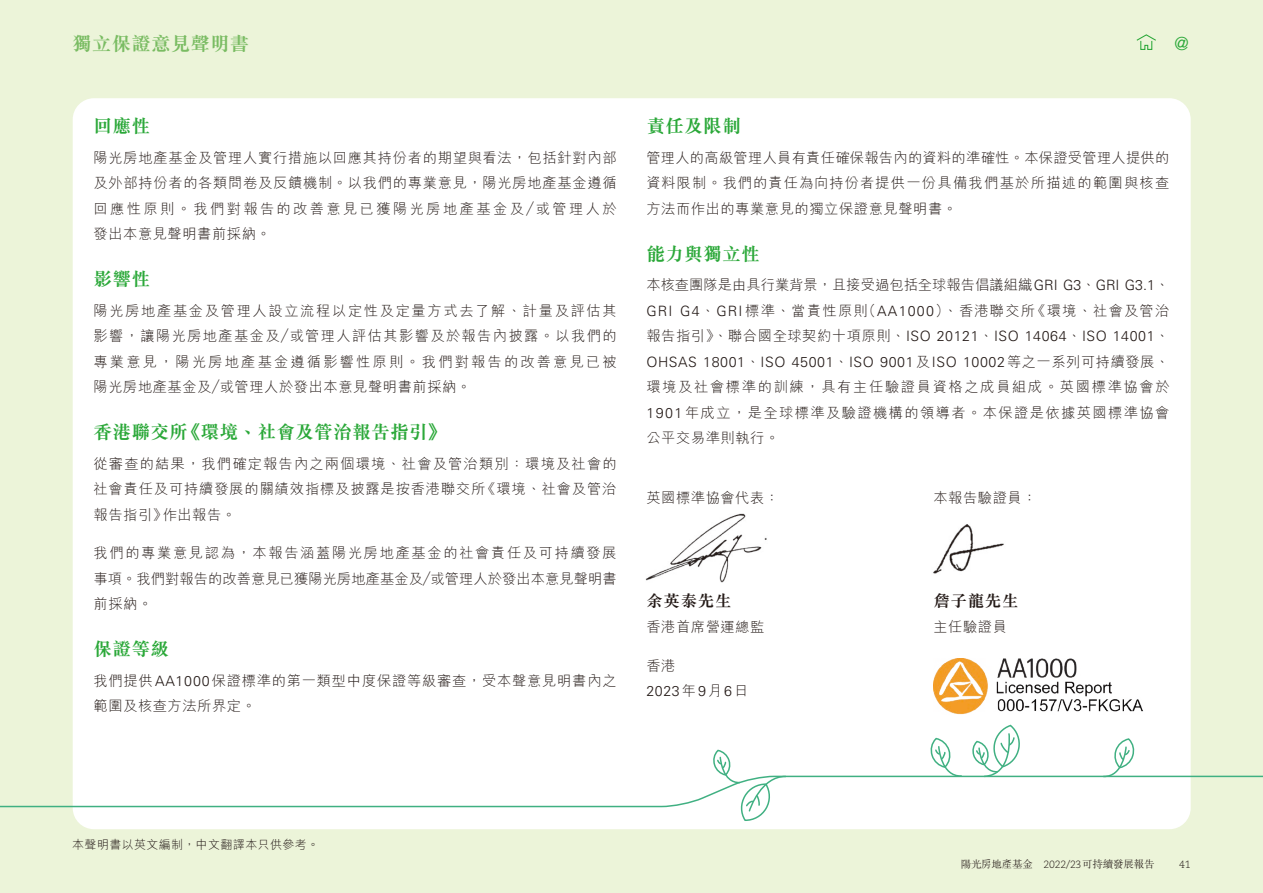
<style>
.page{position:relative;width:1263px;height:893px;background:#ecf4d9}
.page>*{position:absolute;margin:0;border:0;box-sizing:border-box;transform-origin:0 0}
.t1{font:700 19.5px "M Sung HK";letter-spacing:.01em;color:#7abc63}
.t2{font:700 18.75px "M Sung HK";letter-spacing:.01em;color:#2ba839}
.t3{font:300 18px "Univers LT Std";color:#2ba839}
.t4{font:700 16.5px "M Sung HK";letter-spacing:.04em;color:#231916}
.t5{font:300 14.25px/25.5px "M Hei HK";letter-spacing:.055em;color:#231916;text-align:justify}
.t6{font:300 14.25px/25.5px "Univers LT Std";letter-spacing:.04em;color:#231916}
.t7{font:300 14.25px/25.5px "M Hei HK";letter-spacing:.005em;color:#231916}
.t8{font:300 12px "M Hei HK";letter-spacing:.03em;color:#231916}
.t9{font:300 10.5px "M Sung HK";letter-spacing:-.02em;color:#231916}
.t10{font:300 10.5px "Caecilia LT Std";color:#231916}
.s1{font-family:"Univers LT Std"}
.s2{font-family:"M Hei HK"}
.s3{font-family:"Caecilia LT Std"}
</style>
<div class="page">
<div style="left:73px;top:98px;width:1118px;height:731px;background:#fff;border-radius:21px"></div>
<svg style="left:1136px;top:34px;width:20px;height:16px"></svg>
<img style="left:933px;top:659px;width:210px;height:55px">
<svg style="left:0;top:723px;width:1263px;height:99px"></svg>
<img style="left:933px;top:524px;width:71px;height:50px">
<img style="left:645px;top:513px;width:122px;height:70px">
<h1 class="t1" style="left:72px;top:34px;width:179px">獨立保證意見聲明書</h1>
<h2 class="t2" style="left:94px;top:117px;width:58px">回應性</h2>
<p class="t5" style="left:94px;top:145px;width:525px">陽光房地產基金及管理人實行措施以回應其持份者的期望與看法，包括針對內部及外部持份者的各類問卷及反饋機制。以我們的專業意見，陽光房地產基金遵循回應性原則。我們對報告的改善意見已獲陽光房地產基金及／或管理人於發出本意見聲明書前採納。</p>
<h2 class="t2" style="left:94px;top:270px;width:58px">影響性</h2>
<p class="t5" style="left:94px;top:298px;width:525px">陽光房地產基金及管理人設立流程以定性及定量方式去了解、計量及評估其影響，讓陽光房地產基金及／或管理人評估其影響及於報告內披露。以我們的專業意見，陽光房地產基金遵循影響性原則。我們對報告的改善意見已被陽光房地產基金及／或管理人於發出本意見聲明書前採納。</p>
<h2 class="t2" style="left:94px;top:423px;width:355px">香港聯交所《環境、社會及管治報告指引》</h2>
<p class="t5" style="left:94px;top:451px;width:525px">從審查的結果，我們確定報告內之兩個環境、社會及管治類別：環境及社會的社會責任及可持續發展的關績效指標及披露是按香港聯交所《環境、社會及管治報告指引》作出報告。</p>
<p class="t5" style="left:94px;top:540px;width:525px">我們的專業意見認為，本報告涵蓋陽光房地產基金的社會責任及可持續發展事項。我們對報告的改善意見已獲陽光房地產基金及／或管理人於發出本意見聲明書前採納。</p>
<h2 class="t2" style="left:94px;top:640px;width:77px">保證等級</h2>
<p class="t5" style="left:94px;top:667px;width:525px">我們提供<span class="s1">AA1000</span>保證標準的第一類型中度保證等級審查，受本聲意見明書內之範圍及核查方法所界定。</p>
<p class="t3" style="left:1174px;top:33px;width:16px">@</p>
<h2 class="t2" style="left:646px;top:117px;width:96px">責任及限制</h2>
<p class="t5" style="left:646px;top:145px;width:525px">管理人的高級管理人員有責任確保報告內的資料的準確性。本保證受管理人提供的資料限制。我們的責任為向持份者提供一份具備我們基於所描述的範圍與核查方法而作出的專業意見的獨立保證意見聲明書。</p>
<h2 class="t2" style="left:646px;top:244px;width:115px">能力與獨立性</h2>
<p class="t7" style="left:646px;top:272px;width:524px">本核查團隊是由具行業背景，且接受過包括全球報告倡議組織<span class="s1">GRI G3</span>、<span class="s1">GRI G3.1</span>、<br><span class="s1">GRI G4</span>、<span class="s1">GRI</span>標準、當責性原則（<span class="s1">AA1000</span>）、香港聯交所《環境、社會及管治</p>
<p class="t6" style="left:646px;top:324px;width:525px"><span class="s2">報告指引》、聯合國全球契約十項原則、</span>ISO 20121<span class="s2">、</span>ISO 14064<span class="s2">、</span>ISO 14001<span class="s2">、<br></span>OHSAS 18001<span class="s2">、</span>ISO 45001<span class="s2">、</span>ISO 9001<span class="s2">及</span>ISO 10002<span class="s2">等之一系列可持續發展、</span></p>
<p class="t5" style="left:646px;top:374px;width:525px">環境及社會標準的訓練，具有主任驗證員資格之成員組成。英國標準協會於<span class="s1">1901</span>年成立，是全球標準及驗證機構的領導者。本保證是依據英國標準協會公平交易準則執行。</p>
<p class="t5" style="left:646px;top:485px;width:134px">英國標準協會代表：</p>
<p class="t4" style="left:646px;top:593px;width:87px">余英泰先生</p>
<p class="t5" style="left:646px;top:614px;width:119px">香港首席營運總監</p>
<p class="t5" style="left:646px;top:653px;width:31px">香港</p>
<p class="t6" style="left:646px;top:678px;width:103px">2023<span class="s2">年</span>9<span class="s2">月</span>6<span class="s2">日</span></p>
<p class="t5" style="left:933px;top:485px;width:105px">本報告驗證員：</p>
<p class="t4" style="left:933px;top:593px;width:87px">詹子龍先生</p>
<p class="t5" style="left:933px;top:614px;width:75px">主任驗證員</p>
<p class="t8" style="left:72px;top:839px;width:248px">本聲明書以英文編制，中文翻譯本只供參考。</p>
<p class="t9" style="left:961px;top:857px;width:195px">陽光房地產基金 <span class="s3">2022/23</span>可持續發展報告</p>
<p class="t10" style="left:1179px;top:858px;width:13px">41</p>
</div>
